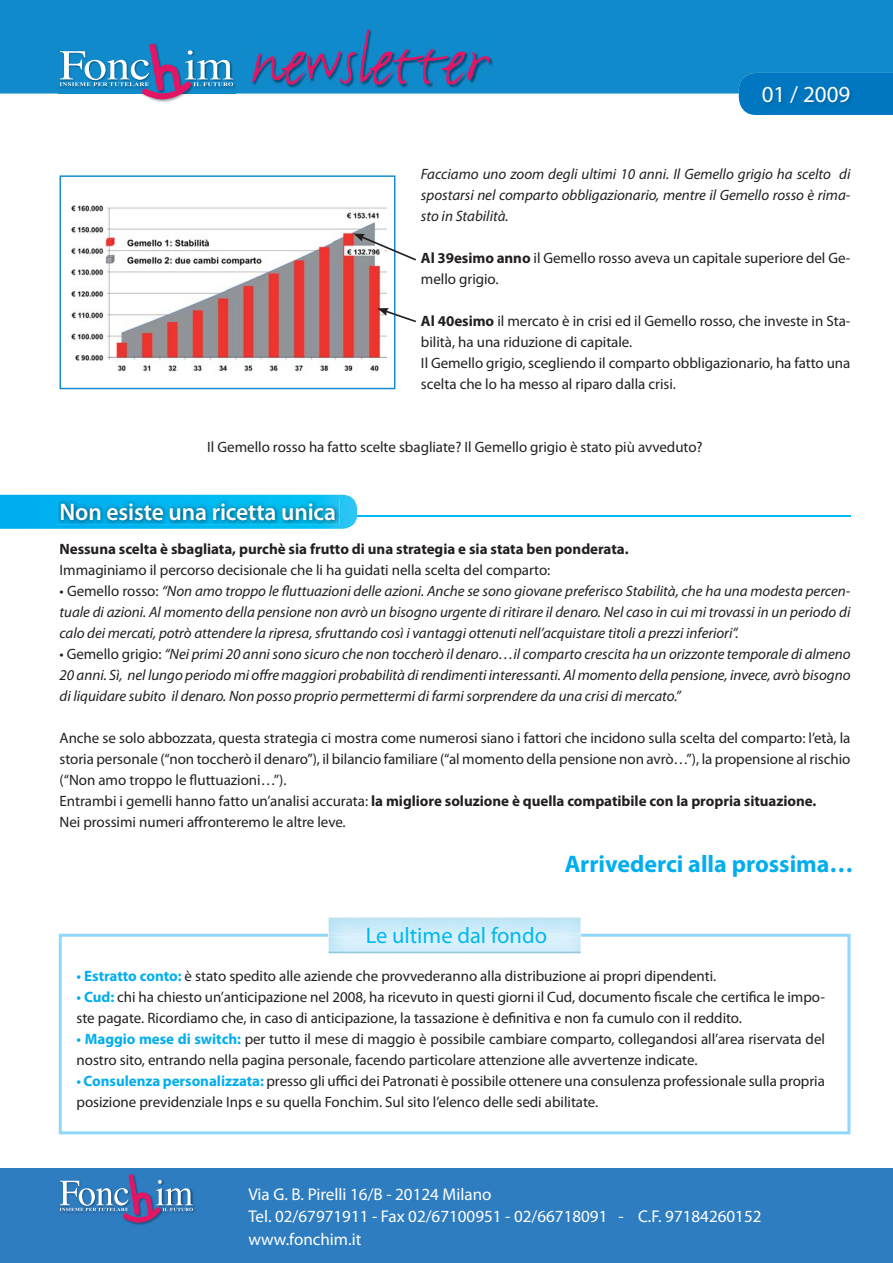
<style>
.page{position:relative;width:893px;height:1263px;background:#fff}
.page>*{position:absolute;margin:0;border:0;box-sizing:border-box;transform-origin:0 0}
.t1{font:75px "FF Justlefthand";letter-spacing:.01em;color:#e21665}
.t2{font:700 24px "Myriad Pro";color:#00aeef}
.t3{font:600 24px "Myriad Pro";letter-spacing:-.005em;color:#fff}
.t4{font:23.1px "Myriad Pro";color:#fff}
.t5{font:22.5px "Myriad Pro";color:#00b8f1}
.t6{font:17.1px/22.5px "Myriad Pro";color:#fff}
.t7{font:15px/21px "Myriad Pro";letter-spacing:-.005em;color:#231f20}
.t8{font:italic 15px/21px "Myriad Pro";letter-spacing:-.005em;color:#231f20;text-align:justify}
.t9{font:700 15px "Myriad Pro";letter-spacing:-.005em;color:#231f20}
.s1{font-weight:700}
.s2{font-style:normal}
.s3{color:#00b7ef}
.s4{color:#00b7f1}
.s5{color:#00b7f0}
.s6{font-weight:600;color:#00aeef}
.s7{font-weight:700;color:#00aeef}
</style>
<div class="page">
<div style="left:0;top:0;width:893px;height:94px;background:#108acb"></div>
<img style="left:59px;top:43px;width:177px;height:59px">
<svg style="left:60px;top:44px;width:173px;height:57px"></svg>
<img style="left:252px;top:29px;width:241px;height:59px">
<div style="left:0;top:1168px;width:893px;height:95px;background:#2f7dc1"></div>
<img style="left:59px;top:1181px;width:136px;height:44px">
<svg style="left:60px;top:1174px;width:133px;height:50px"></svg>
<svg style="left:60px;top:175px;width:335px;height:214px"></svg>
<svg style="left:353px;top:233px;width:63px;height:29px"></svg>
<svg style="left:377px;top:308px;width:39px;height:16px"></svg>
<hr style="left:251px;top:515px;width:599px;height:2px;background:#00b9f2">
<svg style="left:0;top:495px;width:357px;height:34px;background:#0db8f1"></svg>
<img style="left:57px;top:499px;width:283px;height:26px">
<img style="left:251px;top:515px;width:89px;height:2px">
<svg style="left:59px;top:934px;width:791px;height:200px"></svg>
<img style="left:329px;top:917px;width:252px;height:38px">
<img style="left:367px;top:927px;width:179px;height:16px">
<div style="left:739px;top:73px;width:154px;height:42px;background:#0077c0"></div>
<img style="left:762px;top:86px;width:91px;height:21px">
<h1 class="t1" style="left:251px;top:34px;width:238px">newsletter</h1>
<h3 class="t4" style="left:762px;top:86px;width:90px">01 / 2009</h3>
<p class="t8" style="left:421px;top:165px;width:431px">Facciamo uno zoom degli ultimi 10 anni. Il Gemello grigio ha scelto di spostarsi nel comparto obbligazionario, mentre il Gemello rosso è rima&shy;sto in Stabilità.</p>
<p class="t7" style="left:421px;top:249px;width:431px"><span class="s1">Al 39esimo anno</span> il Gemello rosso aveva un capitale superiore del Ge&shy;mello grigio.</p>
<p class="t7" style="left:421px;top:312px;width:431px"><span class="s1">Al 40esimo</span> il mercato è in crisi ed il Gemello rosso, che investe in Sta&shy;bilità, ha una riduzione di capitale.<br>Il Gemello grigio, scegliendo il comparto obbligazionario, ha fatto una scelta che lo ha messo al riparo dalla crisi.</p>
<p class="t7" style="left:207px;top:438px;width:497px">Il Gemello rosso ha fatto scelte sbagliate? Il Gemello grigio è stato più avveduto?</p>
<h2 class="t3" style="left:60px;top:502px;width:278px">Non esiste una ricetta unica</h2>
<p class="t9" style="left:60px;top:543px;width:571px">Nessuna scelta è sbagliata, purchè sia frutto di una strategia e sia stata ben ponderata.</p>
<p class="t7" style="left:60px;top:561px;width:492px">Immaginiamo il percorso decisionale che li ha guidati nella scelta del comparto:</p>
<p class="t8" style="left:60px;top:582px;width:792px"><span class="s2">• Gemello rosso:</span> “Non amo troppo le fluttuazioni delle azioni. Anche se sono giovane preferisco Stabilità, che ha una modesta percen&shy;tuale di azioni. Al momento della pensione non avrò un bisogno urgente di ritirare il denaro. Nel caso in cui mi trovassi in un periodo di calo dei mercati, potrò attendere la ripresa, sfruttando così i vantaggi ottenuti nell’acquistare titoli a prezzi inferiori”.</p>
<p class="t8" style="left:60px;top:645px;width:792px"><span class="s2">• Gemello grigio:</span> “Nei primi 20 anni sono sicuro che non toccherò il denaro…il comparto crescita ha un orizzonte temporale di almeno 20 anni. Sì, nel lungo periodo mi offre maggiori probabilità di rendimenti interessanti. Al momento della pensione, invece, avrò bisogno di liquidare subito il denaro. Non posso proprio permettermi di farmi sorprendere da una crisi di mercato.”</p>
<p class="t7" style="left:60px;top:729px;width:792px">Anche se solo abbozzata, questa strategia ci mostra come numerosi siano i fattori che incidono sulla scelta del comparto: l’età, la storia personale (“non toccherò il denaro”), il bilancio familiare (“al momento della pensione non avrò…”), la propensione al rischio (“Non amo troppo le fluttuazioni…”).<br>Entrambi i gemelli hanno fatto un’analisi accurata: <span class="s1">la migliore soluzione è quella compatibile con la propria situazione.<br></span>Nei prossimi numeri affronteremo le altre leve.</p>
<h2 class="t2" style="left:565px;top:854px;width:290px">Arrivederci alla prossima…</h2>
<h3 class="t5" style="left:366px;top:927px;width:183px"><span class="s3">L</span>e <span class="s4">u</span>lti<span class="s4">me</span> <span class="s5">d</span>al <span class="s3">f</span>ondo</h3>
<p class="t7" style="left:77px;top:967px;width:641px"><span class="s6">•</span> <span class="s7">Estratto conto:</span> è stato spedito alle aziende che provvederanno alla distribuzione ai propri dipendenti.</p>
<p class="t7" style="left:77px;top:988px;width:750px"><span class="s6">•</span> <span class="s7">Cud:</span> chi ha chiesto un’anticipazione nel 2008, ha ricevuto in questi giorni il Cud, documento fiscale che certifica le impo&shy;ste pagate. Ricordiamo che, in caso di anticipazione, la tassazione è definitiva e non fa cumulo con il reddito.</p>
<p class="t7" style="left:77px;top:1030px;width:750px"><span class="s6">•</span> <span class="s7">Maggio mese di switch:</span> per tutto il mese di maggio è possibile cambiare comparto, collegandosi all’area riservata del nostro sito, entrando nella pagina personale, facendo particolare attenzione alle avvertenze indicate.</p>
<p class="t7" style="left:77px;top:1072px;width:750px"><span class="s6">•</span> <span class="s7">Consulenza personalizzata:</span> presso gli uffici dei Patronati è possibile ottenere una consulenza professionale sulla propria posizione previdenziale Inps e su quella Fonchim. Sul sito l’elenco delle sedi abilitate.</p>
<p class="t6" style="left:248px;top:1184px;width:515px">Via G. B. Pirelli 16/B - 20124 Milano<br>Tel. 02/67971911 - Fax 02/67100951 - 02/66718091 - C.F. 97184260152 www.fonchim.it</p>
</div>
